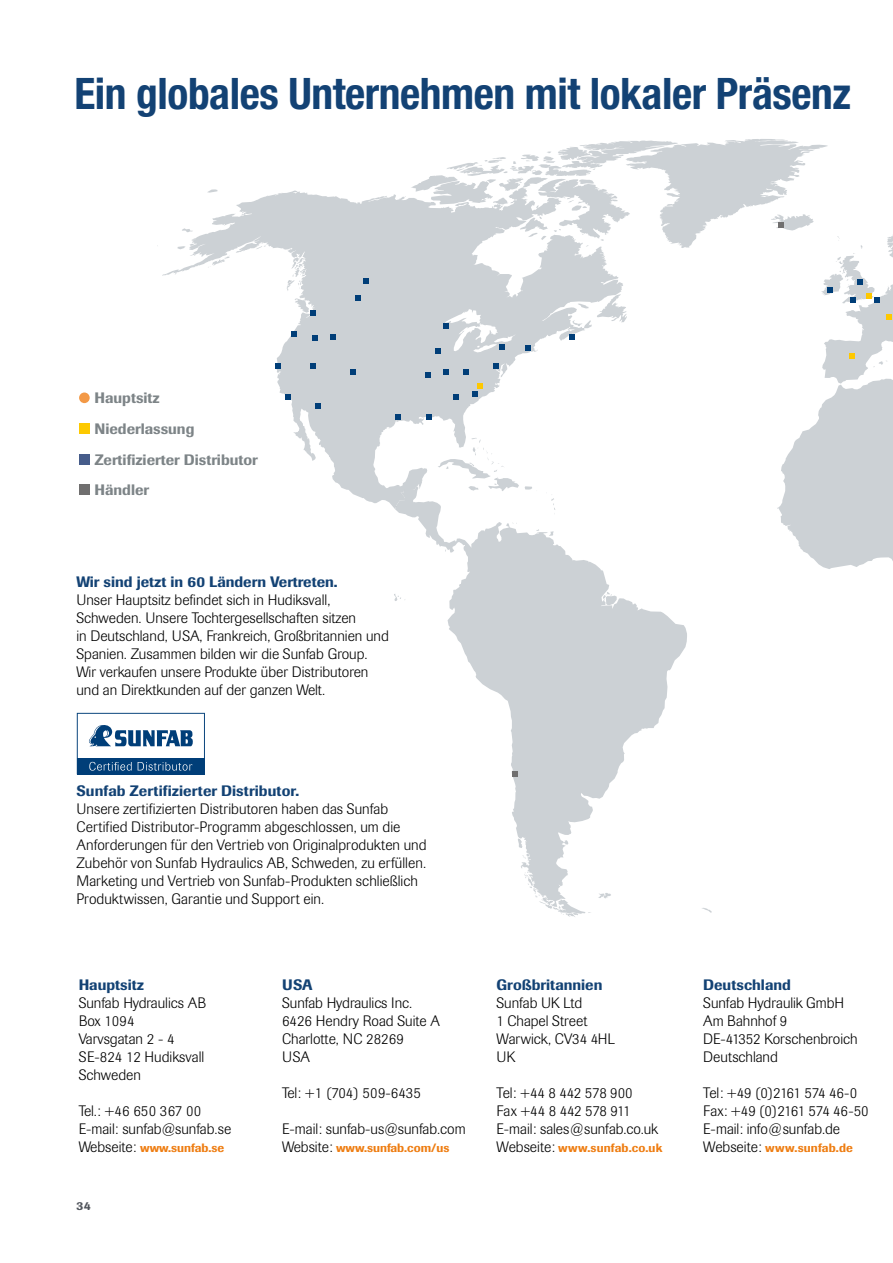
<style>
.page{position:relative;width:893px;height:1263px;background:#fff}
.page>*{position:absolute;margin:0;border:0;box-sizing:border-box;transform-origin:0 0}
.t1{font:700 condensed 43.5px "Helvetica Neue LT Pro";letter-spacing:-.01em;color:#134274}
.t2{font:300 15px/18px "Imago";color:#000}
.t3{font:500 15px "Imago";color:#134274}
.t4{font:500 15px/30.8px "Imago";color:#7d8487}
.t5{font:500 12px "Imago";color:#ee7d12}
.t6{font:500 12px "Imago";color:#50545b}
.s1{font-weight:300;font-size:15px;color:#000}
</style>
<div class="page">
<svg style="left:157px;top:141px;width:468px;height:367px"></svg>
<svg style="left:625px;top:139px;width:268px;height:237px"></svg>
<svg style="left:545px;top:487px;width:167px;height:430px"></svg>
<svg style="left:394px;top:438px;width:223px;height:467px"></svg>
<svg style="left:777px;top:376px;width:116px;height:193px;fill:#ccd1d5"></svg>
<svg style="left:886px;top:314px;width:6px;height:6px"></svg>
<svg style="left:849px;top:353px;width:6px;height:6px"></svg>
<svg style="left:827px;top:287px;width:5px;height:6px"></svg>
<svg style="left:857px;top:279px;width:5px;height:6px"></svg>
<svg style="left:850px;top:297px;width:6px;height:6px"></svg>
<svg style="left:866px;top:293px;width:14px;height:10px"></svg>
<svg style="left:778px;top:223px;width:5px;height:5px"></svg>
<svg style="left:512px;top:771px;width:6px;height:5px"></svg>
<svg style="left:525px;top:345px;width:6px;height:5px"></svg>
<svg style="left:310px;top:310px;width:5px;height:6px"></svg>
<svg style="left:363px;top:278px;width:6px;height:6px"></svg>
<svg style="left:355px;top:295px;width:6px;height:6px"></svg>
<svg style="left:443px;top:323px;width:6px;height:6px"></svg>
<svg style="left:291px;top:331px;width:5px;height:6px"></svg>
<svg style="left:275px;top:363px;width:6px;height:6px"></svg>
<svg style="left:285px;top:394px;width:6px;height:6px"></svg>
<svg style="left:315px;top:403px;width:6px;height:6px"></svg>
<svg style="left:310px;top:363px;width:5px;height:6px"></svg>
<svg style="left:312px;top:335px;width:6px;height:6px"></svg>
<svg style="left:330px;top:334px;width:5px;height:6px"></svg>
<svg style="left:350px;top:369px;width:5px;height:6px"></svg>
<svg style="left:463px;top:369px;width:6px;height:6px"></svg>
<svg style="left:443px;top:369px;width:5px;height:6px"></svg>
<svg style="left:425px;top:372px;width:6px;height:6px"></svg>
<svg style="left:426px;top:414px;width:6px;height:6px"></svg>
<svg style="left:395px;top:414px;width:5px;height:6px"></svg>
<svg style="left:453px;top:394px;width:6px;height:6px"></svg>
<svg style="left:435px;top:348px;width:5px;height:5px"></svg>
<svg style="left:499px;top:344px;width:6px;height:5px"></svg>
<svg style="left:493px;top:363px;width:6px;height:6px"></svg>
<svg style="left:570px;top:334px;width:5px;height:6px"></svg>
<svg style="left:472px;top:384px;width:10px;height:13px"></svg>
<div style="left:79px;top:392px;width:11px;height:11px;background:#f39946;border-radius:50%"></div>
<div style="left:79px;top:423px;width:11px;height:11px;background:#fdc900"></div>
<div style="left:79px;top:454px;width:11px;height:11px;background:#465c8a"></div>
<svg style="left:77px;top:713px;width:128px;height:61px"></svg>
<div style="left:79px;top:484px;width:11px;height:10px;background:#706f6f"></div>
<h1 class="t1" style="left:74px;top:67px;width:778px">Ein globales Unternehmen mit lokaler Präsenz</h1>
<p class="t4" style="left:94px;top:382px;width:165px">Hauptsitz<br>Niederlassung<br>Zertifizierter Distributor</p>
<p class="t4" style="left:94px;top:474px;width:56px">Händler</p>
<p class="t3" style="left:76px;top:572px;width:263px">Wir sind jetzt in 60 Ländern Vertreten.</p>
<p class="t2" style="left:76px;top:591px;width:314px">Unser Hauptsitz befindet sich in Hudiksvall, Schweden. Unsere Tochtergesellschaften sitzen<br>in Deutschland, USA, Frankreich, Großbritannien und Spanien. Zusammen bilden wir die Sunfab Group.<br>Wir verkaufen unsere Produkte über Distributoren und an Direktkunden auf der ganzen Welt.</p>
<p class="t3" style="left:77px;top:782px;width:224px">Sunfab Zertifizierter Distributor.</p>
<p class="t2" style="left:77px;top:800px;width:351px">Unsere zertifizierten Distributoren haben das Sunfab Certified Distributor-Programm abgeschlossen, um die Anforderungen für den Vertrieb von Originalprodukten und Zubehör von Sunfab Hydraulics AB, Schweden, zu erfüllen.<br>Marketing und Vertrieb von Sunfab-Produkten schließlich Produktwissen, Garantie und Support ein.</p>
<p class="t3" style="left:79px;top:976px;width:67px">Hauptsitz</p>
<p class="t2" style="left:79px;top:994px;width:129px">Sunfab Hydraulics AB<br>Box 1094<br>Varvsgatan 2 - 4<br>SE-824 12 Hudiksvall<br>Schweden</p>
<p class="t2" style="left:79px;top:1102px;width:154px">Tel.: +46 650 367 00<br>E-mail: sunfab@sunfab.se</p>
<p class="t5" style="left:79px;top:1141px;width:147px"><span class="s1">Webseite:</span> www.sunfab.se</p>
<p class="t6" style="left:77px;top:1198px;width:16px">34</p>
<p class="t3" style="left:282px;top:976px;width:32px">USA</p>
<p class="t2" style="left:282px;top:994px;width:159px">Sunfab Hydraulics Inc.<br>6426 Hendry Road Suite A<br>Charlotte, NC 28269<br>USA</p>
<p class="t2" style="left:282px;top:1084px;width:140px">Tel: +1 (704) 509-6435</p>
<p class="t2" style="left:282px;top:1120px;width:185px">E-mail: sunfab-us@sunfab.com</p>
<p class="t5" style="left:282px;top:1141px;width:169px"><span class="s1">Website:</span> www.sunfab.com/us</p>
<p class="t3" style="left:496px;top:976px;width:107px">Großbritannien</p>
<p class="t2" style="left:496px;top:994px;width:120px">Sunfab UK Ltd<br>1 Chapel Street<br>Warwick, CV34 4HL<br>UK</p>
<p class="t2" style="left:496px;top:1084px;width:163px">Tel: +44 8 442 578 900<br>Fax +44 8 442 578 911<br>E-mail: sales@sunfab.co.uk</p>
<p class="t5" style="left:496px;top:1141px;width:167px"><span class="s1">Webseite:</span> www.sunfab.co.uk</p>
<p class="t3" style="left:703px;top:976px;width:89px">Deutschland</p>
<p class="t2" style="left:703px;top:994px;width:156px">Sunfab Hydraulik GmbH<br>Am Bahnhof 9<br>DE-41352 Korschenbroich<br>Deutschland</p>
<p class="t2" style="left:703px;top:1084px;width:167px">Tel: +49 (0)2161 574 46-0<br>Fax: +49 (0)2161 574 46-50<br>E-mail: info@sunfab.de</p>
<p class="t5" style="left:703px;top:1141px;width:151px"><span class="s1">Webseite:</span> www.sunfab.de</p>
</div>
